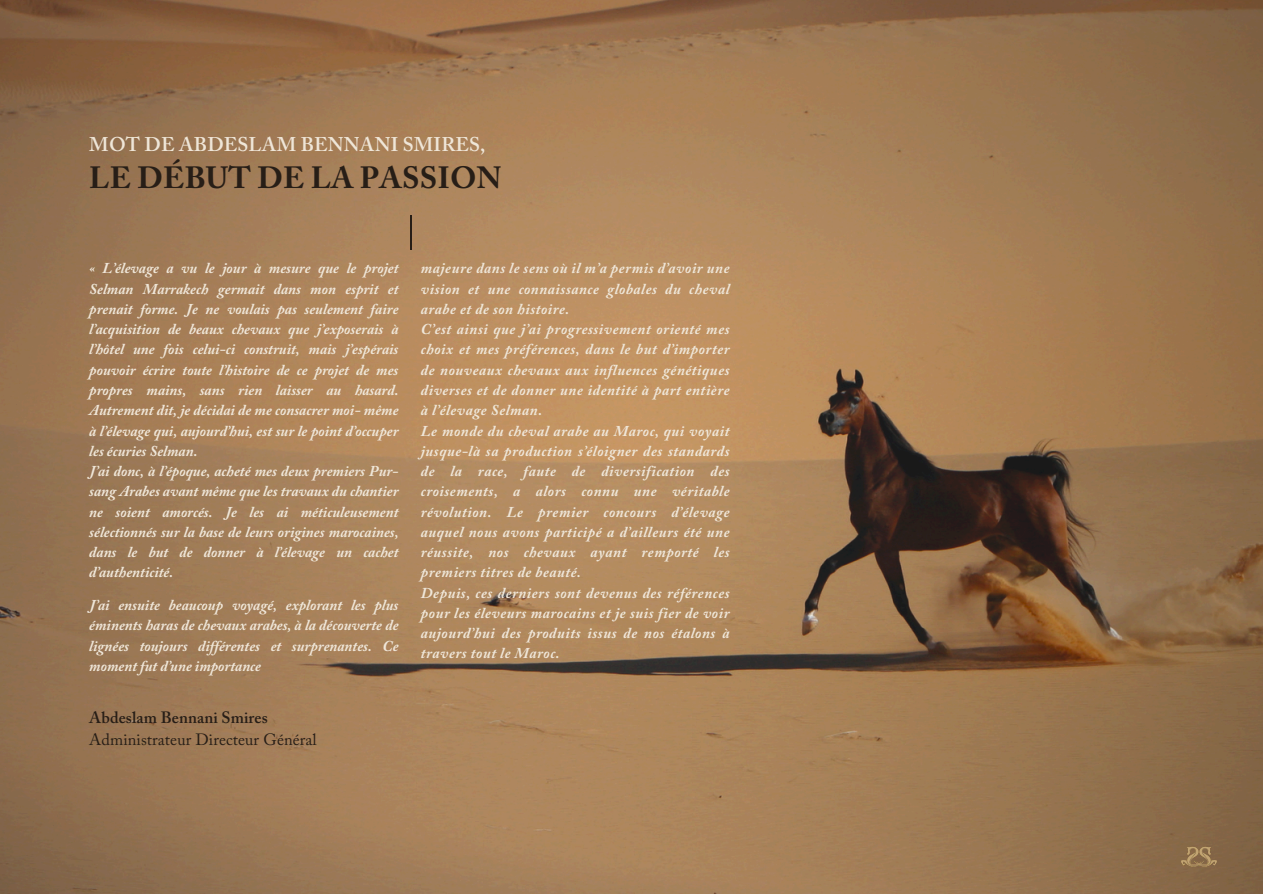
<style>
.page{position:relative;width:1263px;height:894px;background:#fff}
.page>*{position:absolute;margin:0;border:0;box-sizing:border-box;transform-origin:0 0}
.t1{font:700 30.45px "Adobe Caslon Pro";letter-spacing:.005em;color:#271e17}
.t2{font:600 19.65px "Adobe Caslon Pro";letter-spacing:.005em;color:#efe6d8}
.t3{font:16.35px "Adobe Caslon Pro";letter-spacing:.005em;color:#271e17}
.t4{font:600 16.35px "Adobe Caslon Pro";letter-spacing:.005em;color:#271e17}
.t5{font:italic 700 15px/20.2px "Adobe Caslon Pro";letter-spacing:.035em;color:#efe6d8;text-align:justify}
.t6{font:italic 700 15px/20.2px "Adobe Caslon Pro";color:#efe6d8}
</style>
<div class="page">
<img style="left:0;top:0;width:1263px;height:893px">
<img style="left:1174px;top:837px;width:50px;height:35px">
<hr style="left:410px;top:216px;width:2px;height:34px;background:#271e17">
<h2 class="t2" style="left:89px;top:136px;width:398px">MOT DE ABDESLAM BENNANI SMIRES,</h2>
<h1 class="t1" style="left:89px;top:166px;width:414px">LE DÉBUT DE LA PASSION</h1>
<p class="t6" style="left:89px;top:260px;width:311px">« L’élevage a vu le jour à mesure que le projet Selman Marrakech germait dans mon esprit et prenait forme. Je ne voulais pas seulement faire l’acquisition de beaux chevaux que j’exposerais à l’hôtel une fois celui-ci construit, mais j’espérais pouvoir écrire toute l’histoire de ce projet de mes propres mains, sans rien laisser au hasard.<br>Autrement dit, je décidai de me consacrer moi- même à l’élevage qui, aujourd’hui, est sur le point d’occuper les écuries Selman.<br>J’ai donc, à l’époque, acheté mes deux premiers Pur&shy;sang Arabes avant même que les travaux du chantier ne soient amorcés. Je les ai méticuleusement sélectionnés sur la base de leurs origines marocaines, dans le but de donner à l’élevage un cachet d’authenticité.</p>
<p class="t5" style="left:89px;top:596px;width:311px">J’ai ensuite beaucoup voyagé, explorant les plus éminents haras de chevaux arabes, à la découverte de lignées toujours dif érentes et surprenantes. Ce moment fut d’une importance</p>
<p class="t4" style="left:89px;top:711px;width:180px">Abdeslam Bennani Smires</p>
<p class="t3" style="left:89px;top:733px;width:229px">Administrateur Directeur Général</p>
<p class="t5" style="left:421px;top:260px;width:310px;text-align:left">majeure dans le sens où il m’a permis d’avoir une vision et une connaissance globales du cheval arabe et de son histoire.<br>C’est ainsi que j’ai progressivement orienté mes choix et mes préférences, dans le but d’importer de nouveaux chevaux aux influences génétiques diverses et de donner une identité à part entière à l’élevage Selman.<br>Le monde du cheval arabe au Maroc, qui voyait jusque-là sa production s’éloigner des standards de la race, faute de diversification des croisements, a alors connu une véritable révolution. Le premier concours d’élevage auquel nous avons participé a d’ailleurs été une réussite, nos chevaux ayant remporté les premiers titres de beauté.<br>Depuis, ces derniers sont devenus des références pour les éleveurs marocains et je suis fier de voir aujourd’hui des produits issus de nos étalons à travers tout le Maroc.</p>
</div>
